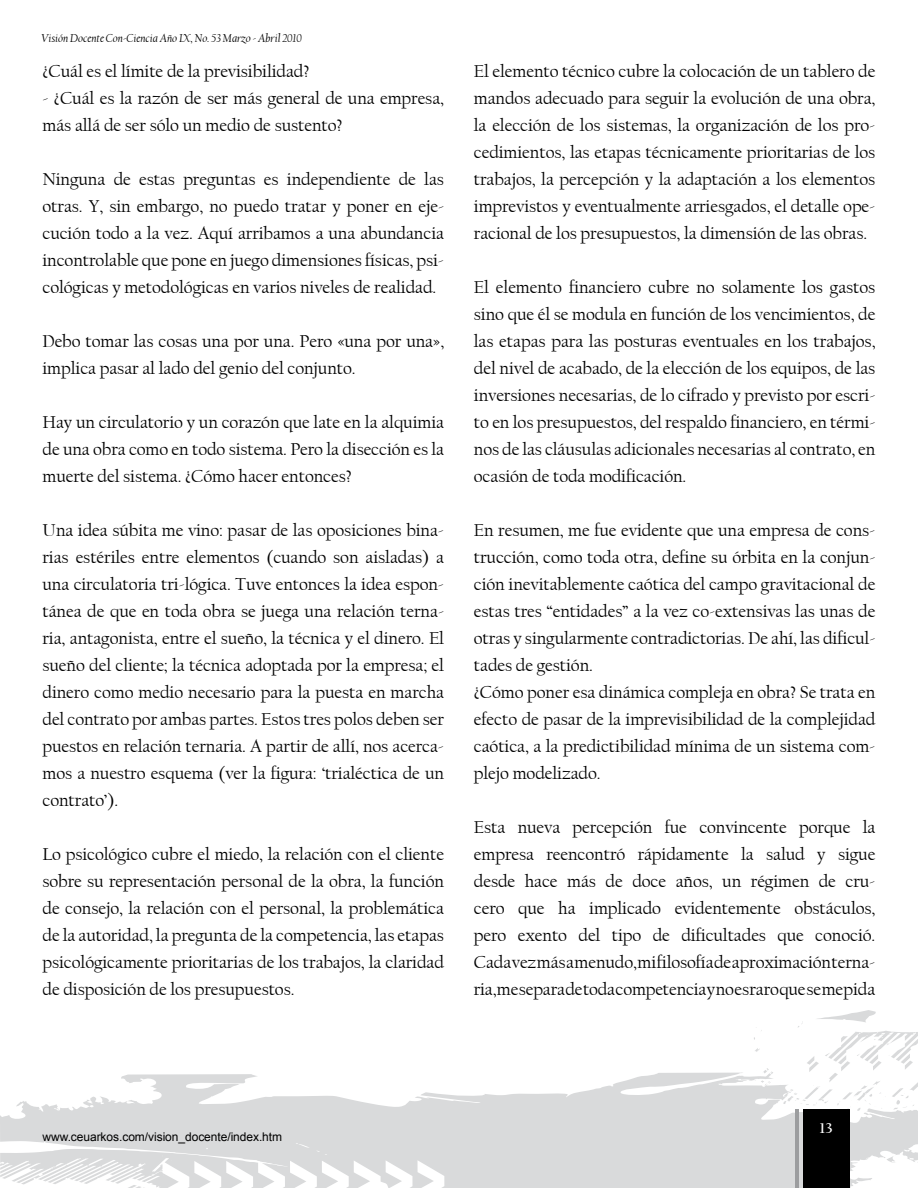
<style>
.page{position:relative;width:918px;height:1188px;background:#fff}
.page>*{position:absolute;margin:0;border:0;box-sizing:border-box;transform-origin:0 0}
.t1{font:18px/27px "Californian FB";letter-spacing:-.005em;color:#000;text-align:justify}
.t2{font:700 15px "Californian FB";color:#fff}
.t3{font:italic 12px "Californian FB";letter-spacing:-.005em;color:#000}
.t4{font:12px "Arial";letter-spacing:-.005em;color:#000}
</style>
<div class="page">
<svg style="left:0;top:1073px;width:918px;height:115px;fill:#d9dadb"></svg>
<svg style="left:152px;top:1136px;width:292px;height:52px"></svg>
<svg style="left:753px;top:1010px;width:165px;height:105px"></svg>
<div style="left:803px;top:1110px;width:46px;height:78px;background:#000"></div>
<hr style="left:796px;top:1110px;width:3px;height:78px;background:#9c9d9f">
<p class="t3" style="left:41px;top:31px;width:262px">Visión Docente Con-Ciencia Año IX, No. 53 Marzo - Abril 2010</p>
<p class="t1" style="left:43px;top:58px;width:269px">¿Cuál es el límite de la previsibilidad?</p>
<p class="t1" style="left:43px;top:85px;width:403px">- ¿Cuál es la razón de ser más general de una empresa, más allá de ser sólo un medio de sustento?</p>
<p class="t1" style="left:43px;top:166px;width:403px">Ninguna de estas preguntas es independiente de las otras. Y, sin embargo, no puedo tratar y poner en eje&shy;cución todo a la vez. Aquí arribamos a una abundancia incontrolable que pone en juego dimensiones físicas, psi&shy;cológicas y metodológicas en varios niveles de realidad.</p>
<p class="t1" style="left:43px;top:328px;width:403px">Debo tomar las cosas una por una. Pero «una por una», implica pasar al lado del genio del conjunto.</p>
<p class="t1" style="left:43px;top:409px;width:403px">Hay un circulatorio y un corazón que late en la alquimia de una obra como en todo sistema. Pero la disección es la muerte del sistema. ¿Cómo hacer entonces?</p>
<p class="t1" style="left:43px;top:517px;width:403px">Una idea súbita me vino: pasar de las oposiciones bina&shy;rias estériles entre elementos (cuando son aisladas) a una circulatoria tri-lógica. Tuve entonces la idea espon&shy;tánea de que en toda obra se juega una relación terna&shy;ria, antagonista, entre el sueño, la técnica y el dinero. El sueño del cliente; la técnica adoptada por la empresa; el dinero como medio necesario para la puesta en marcha del contrato por ambas partes. Estos tres polos deben ser puestos en relación ternaria. A partir de allí, nos acerca&shy;mos a nuestro esquema (ver la figura: ‘trialéctica de un contrato’).</p>
<p class="t1" style="left:43px;top:841px;width:403px">Lo psicológico cubre el miedo, la relación con el cliente sobre su representación personal de la obra, la función de consejo, la relación con el personal, la problemática de la autoridad, la pregunta de la competencia, las etapas psicológicamente prioritarias de los trabajos, la claridad de disposición de los presupuestos.</p>
<p class="t1" style="left:474px;top:58px;width:403px">El elemento técnico cubre la colocación de un tablero de mandos adecuado para seguir la evolución de una obra, la elección de los sistemas, la organización de los pro&shy;cedimientos, las etapas técnicamente prioritarias de los trabajos, la percepción y la adaptación a los elementos imprevistos y eventualmente arriesgados, el detalle ope&shy;racional de los presupuestos, la dimensión de las obras.</p>
<p class="t1" style="left:474px;top:274px;width:403px">El elemento financiero cubre no solamente los gastos sino que él se modula en función de los vencimientos, de las etapas para las posturas eventuales en los trabajos, del nivel de acabado, de la elección de los equipos, de las inversiones necesarias, de lo cifrado y previsto por escri&shy;to en los presupuestos, del respaldo financiero, en térmi&shy;nos de las cláusulas adicionales necesarias al contrato, en ocasión de toda modificación.</p>
<p class="t1" style="left:474px;top:517px;width:403px;text-align:left">En resumen, me fue evidente que una empresa de cons&shy;trucción, como toda otra, define su órbita en la conjun&shy;ción inevitablemente caótica del campo gravitacional de estas tres “entidades” a la vez co-extensivas las unas de otras y singularmente contradictorias. De ahí, las dificul&shy;tades de gestión.<br>¿Cómo poner esa dinámica compleja en obra? Se trata en efecto de pasar de la imprevisibilidad de la complejidad caótica, a la predictibilidad mínima de un sistema com&shy;plejo modelizado.</p>
<p class="t1" style="left:474px;top:814px;width:403px">Esta nueva percepción fue convincente porque la empresa reencontró rápidamente la salud y sigue desde hace más de doce años, un régimen de cru&shy;cero que ha implicado evidentemente obstáculos, pero exento del tipo de dificultades que conoció.<br>Cada vez más a menudo, mi filosofía de aproximación terna&shy;ria, me separa de toda competencia y no es raro que se me pida</p>
<p class="t4" style="left:43px;top:1129px;width:241px">www.ceuarkos.com/vision_docente/index.htm</p>
<p class="t2" style="left:820px;top:1120px;width:14px">13</p>
</div>
